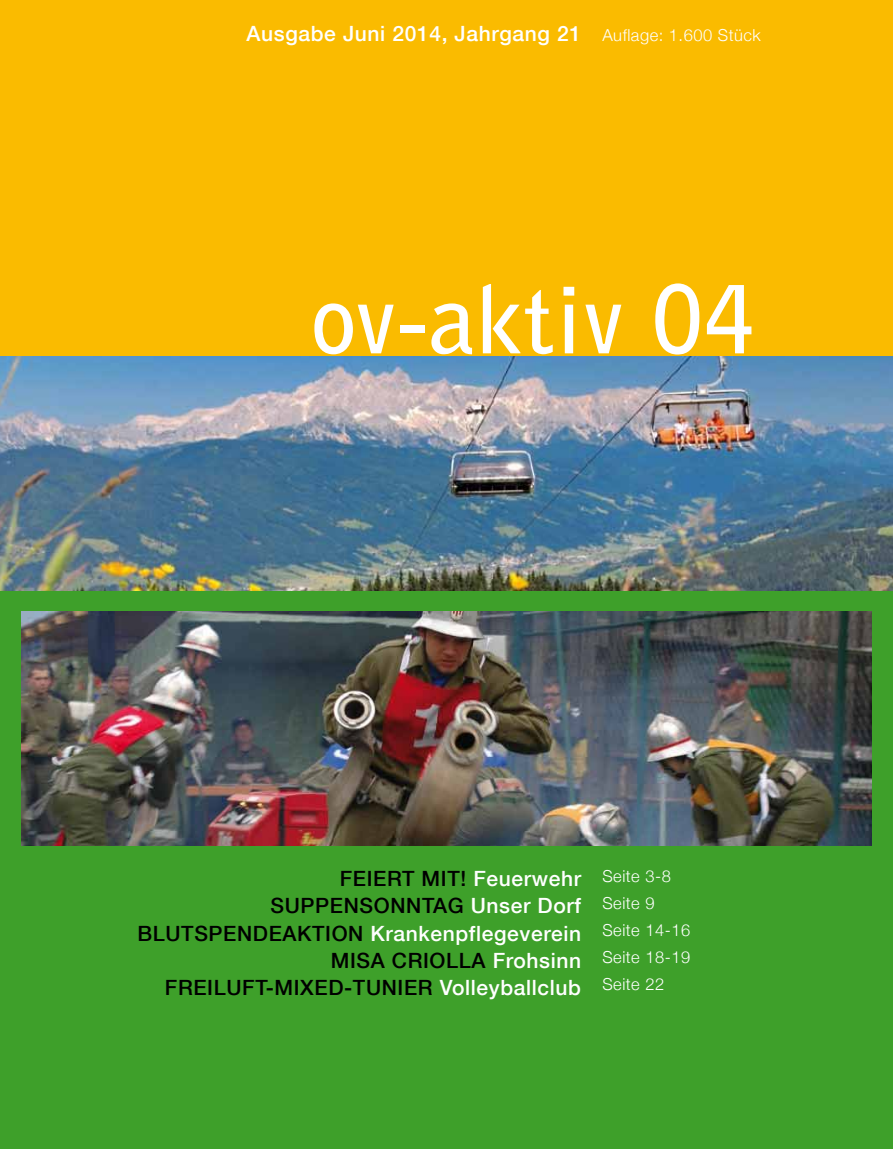
<style>
.page{position:relative;width:893px;height:1149px;background:#fff}
.page>*{position:absolute;margin:0;border:0;box-sizing:border-box;transform-origin:0 0}
.t1{font:700 93px "Bell Gothic Std";letter-spacing:.01em;color:#fff}
.t2{font:500 21px/27px "Helvetica Neue";letter-spacing:.03em;color:#000;text-align:right}
.t3{font:500 21px "Helvetica Neue";letter-spacing:.03em;color:#fff}
.t4{font:300 16.5px/27px "Helvetica Neue";letter-spacing:.03em;color:#fff}
.s1{color:#fff}
</style>
<div class="page">
<div style="left:0;top:0;width:893px;height:1148px;background:#fabb00"></div>
<div style="left:0;top:358px;width:893px;height:790px;background:#3ea02a"></div>
<img style="left:0;top:356px;width:893px;height:234px">
<img style="left:21px;top:611px;width:851px;height:234px">
<p class="t3" style="left:247px;top:21px;width:336px">Ausgabe Juni 2014, Jahrgang 21</p>
<p class="t4" style="left:602px;top:22px;width:160px">Auflage: 1.600 Stück</p>
<h1 class="t1" style="left:310px;top:263px;width:447px">ov-aktiv 04</h1>
<p class="t2" style="left:137px;top:865px;width:445px">FEIERT MIT! <span class="s1">Feuerwehr<br></span>SUPPENSONNTAG <span class="s1">Unser Dorf<br></span>BLUTSPENDEAKTION <span class="s1">Krankenpflegeverein<br></span>MISA CRIOLLA <span class="s1">Frohsinn<br></span>FREILUFT-MIXED-TUNIER <span class="s1">Volleyballclub</span></p>
<p class="t4" style="left:602px;top:862px;width:89px">Seite 3-8<br>Seite 9<br>Seite 14-16<br>Seite 18-19<br>Seite 22</p>
</div>
